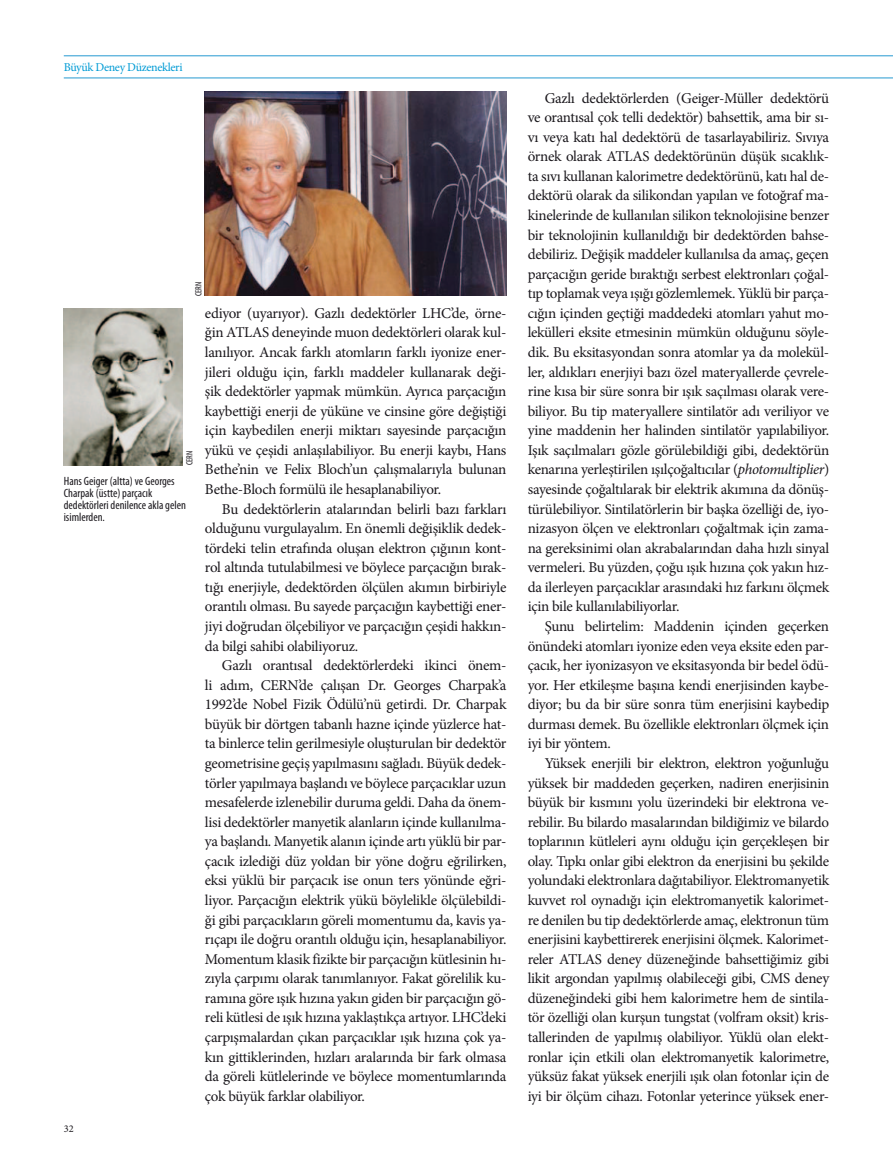
<style>
.page{position:relative;width:893px;height:1170px;background:#fff}
.page>*{position:absolute;margin:0;border:0;box-sizing:border-box;transform-origin:0 0}
.t1{font:15px/19.5px "Minion Pro";letter-spacing:-.02em;color:#1a171c;text-align:justify}
.t2{font:condensed 12px/12px "Myriad Pro";color:#1a171c}
.t3{font:12px "Minion Pro";letter-spacing:-.03em;color:#009bd5}
.t4{font:10.35px "Minion Pro";color:#1a171c}
.t5{font:condensed 9px "Myriad Pro";letter-spacing:-.02em;color:#1a171c}
.s1{font-style:italic}
</style>
<div class="page">
<hr style="left:64px;top:78px;width:829px;height:1px;background:#2699d1">
<hr style="left:64px;top:56px;width:829px;height:1px;background:#2699d1">
<img style="left:205px;top:91px;width:301px;height:205px">
<img style="left:64px;top:308px;width:119px;height:158px">
<p class="t3" style="left:64px;top:59px;width:120px">Büyük Deney Düzenekleri</p>
<p class="t5" style="left:193px;top:296px;width:15px;rotate:-90deg">CERN</p>
<p class="t5" style="left:184px;top:465px;width:15px;rotate:-90deg">CERN</p>
<p class="t2" style="left:64px;top:475px;width:124px">Hans Geiger (altta) ve Georges<br>Charpak (üstte) parçacık dedektörleri denilence akla gelen isimlerden.</p>
<p class="t4" style="left:64px;top:1121px;width:11px">32</p>
<p class="t1" style="left:205px;top:303px;width:303px">ediyor (uyarıyor). Gazlı dedektörler LHC’de, örne&shy;ğin ATLAS deneyinde muon dedektörleri olarak kul&shy;lanılıyor. Ancak farklı atomların farklı iyonize ener&shy;jileri olduğu için, farklı maddeler kullanarak deği&shy;şik dedektörler yapmak mümkün. Ayrıca parçacığın kaybettiği enerji de yüküne ve cinsine göre değiştiği için kaybedilen enerji miktarı sayesinde parçacığın yükü ve çeşidi anlaşılabiliyor. Bu enerji kaybı, Hans Bethe’nin ve Felix Bloch’un çalışmalarıyla bulunan Bethe-Bloch formülü ile hesaplanabiliyor.</p>
<p class="t1" style="left:205px;top:499px;width:303px;text-indent:17px">Bu dedektörlerin atalarından belirli bazı farkları olduğunu vurgulayalım. En önemli değişiklik dedek&shy;tördeki telin etrafında oluşan elektron çığının kont&shy;rol altında tutulabilmesi ve böylece parçacığın bırak&shy;tığı enerjiyle, dedektörden ölçülen akımın birbiriyle orantılı olması. Bu sayede parçacığın kaybettiği ener&shy;jiyi doğrudan ölçebiliyor ve parçacığın çeşidi hakkın&shy;da bilgi sahibi olabiliyoruz.</p>
<p class="t1" style="left:205px;top:655px;width:303px;text-indent:17px">Gazlı orantısal dedektörlerdeki ikinci önem&shy;li adım, CERN’de çalışan Dr. Georges Charpak’a 1992’de Nobel Fizik Ödülü’nü getirdi. Dr. Charpak büyük bir dörtgen tabanlı hazne içinde yüzlerce hat&shy;ta binlerce telin gerilmesiyle oluşturulan bir dedektör geometrisine geçiş yapılmasını sağladı. Büyük dedek&shy;törler yapılmaya başlandı ve böylece parçacıklar uzun mesafelerde izlenebilir duruma geldi. Daha da önem&shy;lisi dedektörler manyetik alanların içinde kullanılma&shy;ya başlandı. Manyetik alanın içinde artı yüklü bir par&shy;çacık izlediği düz yoldan bir yöne doğru eğrilirken, eksi yüklü bir parçacık ise onun ters yönünde eğri&shy;liyor. Parçacığın elektrik yükü böylelikle ölçülebildi&shy;ği gibi parçacıkların göreli momentumu da, kavis ya&shy;rıçapı ile doğru orantılı olduğu için, hesaplanabiliyor.<br>Momentum klasik fizikte bir parçacığın kütlesinin hı&shy;zıyla çarpımı olarak tanımlanıyor. Fakat görelilik ku&shy;ramına göre ışık hızına yakın giden bir parçacığın gö&shy;reli kütlesi de ışık hızına yaklaştıkça artıyor. LHC’deki çarpışmalardan çıkan parçacıklar ışık hızına çok ya&shy;kın gittiklerinden, hızları aralarında bir fark olmasa da göreli kütlelerinde ve böylece momentumlarında çok büyük farklar olabiliyor.</p>
<p class="t1" style="left:528px;top:88px;width:303px;text-indent:17px">Gazlı dedektörlerden (Geiger-Müller dedektörü ve orantısal çok telli dedektör) bahsettik, ama bir sı&shy;vı veya katı hal dedektörü de tasarlayabiliriz. Sıvıya örnek olarak ATLAS dedektörünün düşük sıcaklık&shy;ta sıvı kullanan kalorimetre dedektörünü, katı hal de&shy;dektörü olarak da silikondan yapılan ve fotoğraf ma&shy;kinelerinde de kullanılan silikon teknolojisine benzer bir teknolojinin kullanıldığı bir dedektörden bahse&shy;debiliriz. Değişik maddeler kullanılsa da amaç, geçen parçacığın geride bıraktığı serbest elektronları çoğal&shy;tıp toplamak veya ışığı gözlemlemek. Yüklü bir parça&shy;cığın içinden geçtiği maddedeki atomları yahut mo&shy;lekülleri eksite etmesinin mümkün olduğunu söyle&shy;dik. Bu eksitasyondan sonra atomlar ya da molekül&shy;ler, aldıkları enerjiyi bazı özel materyallerde çevrele&shy;rine kısa bir süre sonra bir ışık saçılması olarak vere&shy;biliyor. Bu tip materyallere sintilatör adı veriliyor ve yine maddenin her halinden sintilatör yapılabiliyor.<br>Işık saçılmaları gözle görülebildiği gibi, dedektörün kenarına yerleştirilen ışılçoğaltıcılar (<span class="s1">photomultiplier</span>) sayesinde çoğaltılarak bir elektrik akımına da dönüş&shy;türülebiliyor. Sintilatörlerin bir başka özelliği de, iyo&shy;nizasyon ölçen ve elektronları çoğaltmak için zama&shy;na gereksinimi olan akrabalarından daha hızlı sinyal vermeleri. Bu yüzden, çoğu ışık hızına çok yakın hız&shy;da ilerleyen parçacıklar arasındaki hız farkını ölçmek için bile kullanılabiliyorlar.</p>
<p class="t1" style="left:528px;top:616px;width:303px;text-indent:17px">Şunu belirtelim: Maddenin içinden geçerken önündeki atomları iyonize eden veya eksite eden par&shy;çacık, her iyonizasyon ve eksitasyonda bir bedel ödü&shy;yor. Her etkileşme başına kendi enerjisinden kaybe&shy;diyor; bu da bir süre sonra tüm enerjisini kaybedip durması demek. Bu özellikle elektronları ölçmek için iyi bir yöntem.</p>
<p class="t1" style="left:528px;top:753px;width:303px;text-indent:17px">Yüksek enerjili bir elektron, elektron yoğunluğu yüksek bir maddeden geçerken, nadiren enerjisinin büyük bir kısmını yolu üzerindeki bir elektrona ve&shy;rebilir. Bu bilardo masalarından bildiğimiz ve bilardo toplarının kütleleri aynı olduğu için gerçekleşen bir olay. Tıpkı onlar gibi elektron da enerjisini bu şekilde yolundaki elektronlara dağıtabiliyor. Elektromanyetik kuvvet rol oynadığı için elektromanyetik kalorimet&shy;re denilen bu tip dedektörlerde amaç, elektronun tüm enerjisini kaybettirerek enerjisini ölçmek. Kalorimet&shy;reler ATLAS deney düzeneğinde bahsettiğimiz gibi likit argondan yapılmış olabileceği gibi, CMS deney düzeneğindeki gibi hem kalorimetre hem de sintila&shy;tör özelliği olan kurşun tungstat (volfram oksit) kris&shy;tallerinden de yapılmış olabiliyor. Yüklü olan elekt&shy;ronlar için etkili olan elektromanyetik kalorimetre, yüksüz fakat yüksek enerjili ışık olan fotonlar için de iyi bir ölçüm cihazı. Fotonlar yeterince yüksek ener-</p>
</div>
